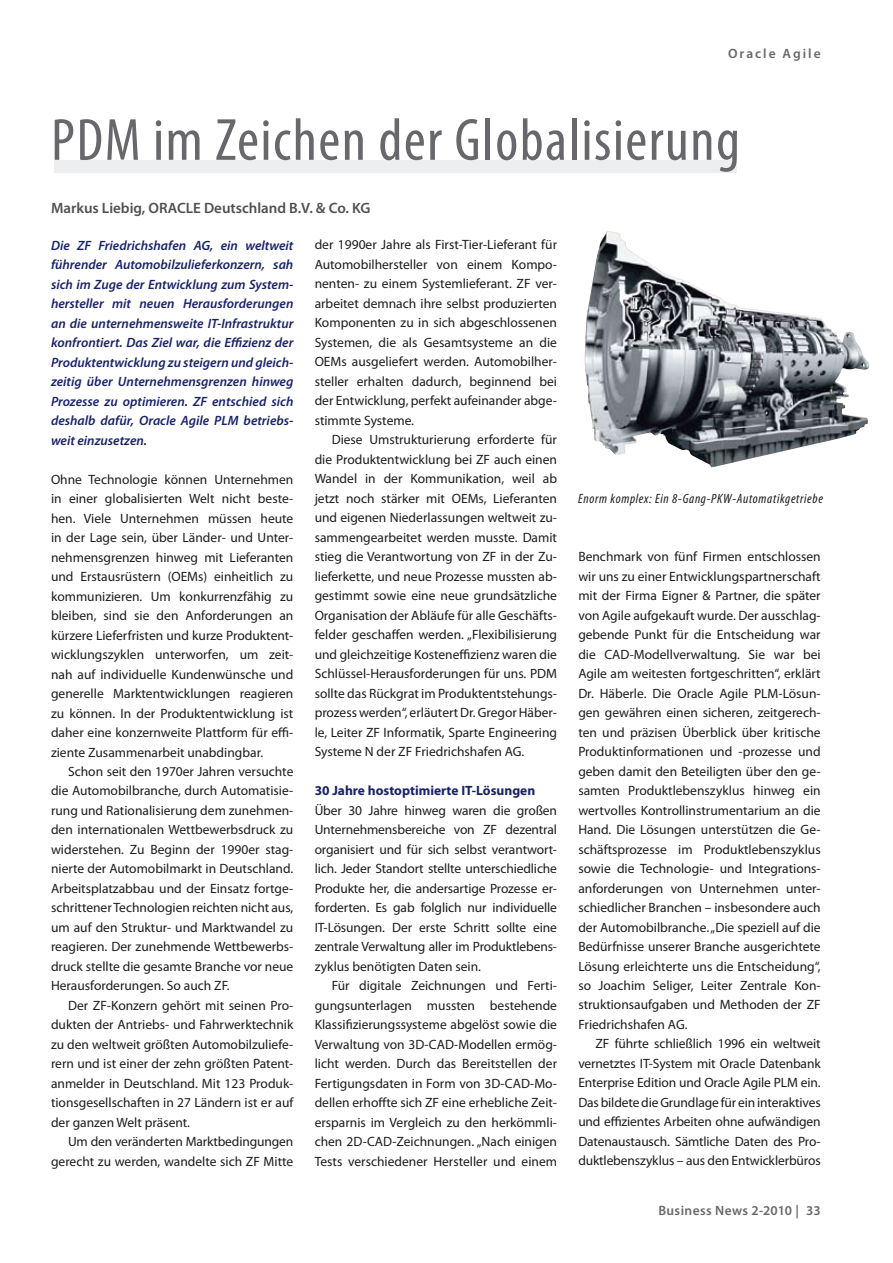
<style>
.page{position:relative;width:893px;height:1263px;background:#fff}
.page>*{position:absolute;margin:0;border:0;box-sizing:border-box;transform-origin:0 0}
.t1{font:condensed 60px "Myriad Pro";letter-spacing:.025em;color:#68676c}
.t2{font:600 15px "Myriad Pro";color:#504f53}
.t3{font:13.5px/19.5px "Myriad Pro";color:#1b1c20;text-align:justify}
.t4{font:italic 600 13.5px/19.5px "Myriad Pro";color:#192269;text-align:justify}
.t5{font:italic condensed 13.5px "Myriad Pro";letter-spacing:.05em;color:#1b1c20}
.t6{font:700 13.5px "Myriad Pro";color:#192269}
.t7{font:600 13.5px "Myriad Pro";letter-spacing:.03em;color:#68676c}
.t8{font:600 13.5px "Myriad Pro";letter-spacing:.15em;color:#68676c}
</style>
<div class="page">
<div style="left:54px;top:160px;width:683px;height:13px;background:#edeeef"></div>
<img style="left:585px;top:231px;width:283px;height:236px">
<p class="t8" style="left:728px;top:45px;width:94px">Oracle Agile</p>
<h1 class="t1" style="left:51px;top:104px;width:690px">PDM im Zeichen der Globalisierung</h1>
<p class="t2" style="left:51px;top:199px;width:321px">Markus Liebig, ORACLE Deutschland B.V. &amp; Co. KG</p>
<p class="t4" style="left:51px;top:235px;width:244px">Die ZF Friedrichshafen AG, ein weltweit führender Automobilzulieferkonzern, sah sich im Zuge der Entwicklung zum System&shy;hersteller mit neuen Herausforderungen an die unternehmensweite IT-Infrastruktur konfrontiert. Das Ziel war, die Effizienz der Produktentwicklung zu steigern und gleich&shy;zeitig über Unternehmensgrenzen hinweg Prozesse zu optimieren. ZF entschied sich deshalb dafür, Oracle Agile PLM betriebs&shy;weit einzusetzen.</p>
<p class="t3" style="left:51px;top:469px;width:244px">Ohne Technologie können Unternehmen in einer globalisierten Welt nicht beste&shy;hen. Viele Unternehmen müssen heute in der Lage sein, über Länder- und Unter&shy;nehmensgrenzen hinweg mit Lieferanten und Erstausrüstern (OEMs) einheitlich zu kommunizieren. Um konkurrenzfähig zu bleiben, sind sie den Anforderungen an kürzere Lieferfristen und kurze Produktent&shy;wicklungszyklen unterworfen, um zeit&shy;nah auf individuelle Kundenwünsche und generelle Marktentwicklungen reagieren zu können. In der Produktentwicklung ist daher eine konzernweite Plattform für effi&shy;ziente Zusammenarbeit unabdingbar.</p>
<p class="t3" style="left:51px;top:761px;width:244px;text-indent:17px">Schon seit den 1970er Jahren versuchte die Automobilbranche, durch Automatisie&shy;rung und Rationalisierung dem zunehmen&shy;den internationalen Wettbewerbsdruck zu widerstehen. Zu Beginn der 1990er stag&shy;nierte der Automobilmarkt in Deutschland.<br>Arbeitsplatzabbau und der Einsatz fortge&shy;schrittener Technologien reichten nicht aus, um auf den Struktur- und Marktwandel zu reagieren. Der zunehmende Wettbewerbs&shy;druck stellte die gesamte Branche vor neue Herausforderungen. So auch ZF.</p>
<p class="t3" style="left:51px;top:995px;width:244px;text-indent:17px">Der ZF-Konzern gehört mit seinen Pro&shy;dukten der Antriebs- und Fahrwerktechnik zu den weltweit größten Automobilzuliefe&shy;rern und ist einer der zehn größten Patent&shy;anmelder in Deutschland. Mit 123 Produk&shy;tionsgesellschaften in 27 Ländern ist er auf der ganzen Welt präsent.</p>
<p class="t3" style="left:51px;top:1132px;width:244px;text-align:right">Um den veränderten Marktbedingungen gerecht zu werden, wandelte sich ZF Mitte</p>
<p class="t3" style="left:315px;top:235px;width:244px">der 1990er Jahre als First-Tier-Lieferant für Automobilhersteller von einem Kompo&shy;nenten- zu einem Systemlieferant. ZF ver&shy;arbeitet demnach ihre selbst produzierten Komponenten zu in sich abgeschlossenen Systemen, die als Gesamtsysteme an die OEMs ausgeliefert werden. Automobilher&shy;steller erhalten dadurch, beginnend bei der Entwicklung, perfekt aufeinander abge&shy;stimmte Systeme.</p>
<p class="t3" style="left:315px;top:430px;width:244px;text-indent:17px">Diese Umstrukturierung erforderte für die Produktentwicklung bei ZF auch einen Wandel in der Kommunikation, weil ab jetzt noch stärker mit OEMs, Lieferanten und eigenen Niederlassungen weltweit zu&shy;sammengearbeitet werden musste. Damit stieg die Verantwortung von ZF in der Zu&shy;lieferkette, und neue Prozesse mussten ab&shy;gestimmt sowie eine neue grundsätzliche Organisation der Abläufe für alle Geschäfts&shy;felder geschaffen werden. „Flexibilisierung und gleichzeitige Kosteneffizienz waren die Schlüssel-Herausforderungen für uns. PDM sollte das Rückgrat im Produktentstehungs&shy;prozess werden“, erläutert Dr. Gregor Häber&shy;le, Leiter ZF Informatik, Sparte Engineering Systeme N der ZF Friedrichshafen AG.</p>
<p class="t6" style="left:315px;top:782px;width:222px">30 Jahre hostoptimierte IT-Lösungen</p>
<p class="t3" style="left:315px;top:800px;width:244px">Über 30 Jahre hinweg waren die großen Unternehmensbereiche von ZF dezentral organisiert und für sich selbst verantwort&shy;lich. Jeder Standort stellte unterschiedliche Produkte her, die andersartige Prozesse er&shy;forderten. Es gab folglich nur individuelle IT-Lösungen. Der erste Schritt sollte eine zentrale Verwaltung aller im Produktlebens&shy;zyklus benötigten Daten sein.</p>
<p class="t3" style="left:315px;top:976px;width:244px;text-indent:17px">Für digitale Zeichnungen und Ferti&shy;gungsunterlagen mussten bestehende Klassifizierungssysteme abgelöst sowie die Verwaltung von 3D-CAD-Modellen ermög&shy;licht werden. Durch das Bereitstellen der Fertigungsdaten in Form von 3D-CAD-Mo&shy;dellen erhoffte sich ZF eine erhebliche Zeit&shy;ersparnis im Vergleich zu den herkömmli&shy;chen 2D-CAD-Zeichnungen. „Nach einigen Tests verschiedener Hersteller und einem</p>
<p class="t5" style="left:578px;top:490px;width:246px">Enorm komplex: Ein 8-Gang-PKW-Automatikgetriebe</p>
<p class="t3" style="left:578px;top:547px;width:244px">Benchmark von fünf Firmen entschlossen wir uns zu einer Entwicklungspartnerschaft mit der Firma Eigner &amp; Partner, die später von Agile aufgekauft wurde. Der ausschlag&shy;gebende Punkt für die Entscheidung war die CAD-Modellverwaltung. Sie war bei Agile am weitesten fortgeschritten“, erklärt Dr. Häberle. Die Oracle Agile PLM-Lösun&shy;gen gewähren einen sicheren, zeitgerech&shy;ten und präzisen Überblick über kritische Produktinformationen und -prozesse und geben damit den Beteiligten über den ge&shy;samten Produktlebenszyklus hinweg ein wertvolles Kontrollinstrumentarium an die Hand. Die Lösungen unterstützen die Ge&shy;schäftsprozesse im Produktlebenszyklus sowie die Technologie- und Integrations&shy;anforderungen von Unternehmen unter&shy;schiedlicher Branchen – insbesondere auch der Automobilbranche. „Die speziell auf die Bedürfnisse unserer Branche ausgerichtete Lösung erleichterte uns die Entscheidung“, so Joachim Seliger, Leiter Zentrale Kon&shy;struktionsaufgaben und Methoden der ZF Friedrichshafen AG.</p>
<p class="t3" style="left:578px;top:1034px;width:244px;text-indent:17px">ZF führte schließlich 1996 ein weltweit vernetztes IT-System mit Oracle Datenbank Enterprise Edition und Oracle Agile PLM ein.<br>Das bildete die Grundlage für ein interaktives und effizientes Arbeiten ohne aufwändigen Datenaustausch. Sämtliche Daten des Pro&shy;duktlebenszyklus – aus den Entwicklerbüros</p>
<p class="t7" style="left:658px;top:1202px;width:164px">Business News 2-2010 | 33</p>
</div>
